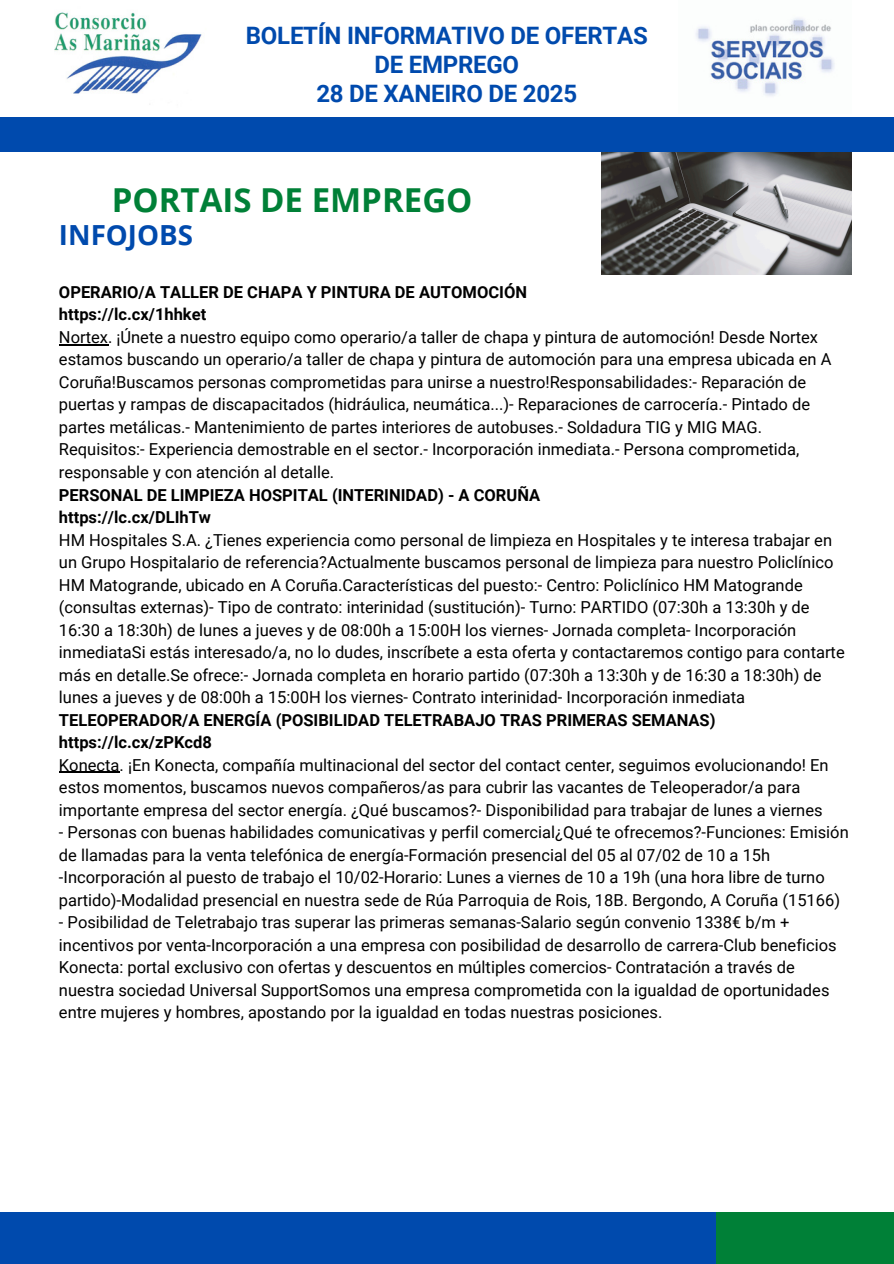
<style>
.page{position:relative;width:894px;height:1264px;background:#fff}
.page>*{position:absolute;margin:0;border:0;box-sizing:border-box;transform-origin:0 0}
.t1{font:700 33px "Open Sans";color:#008037}
.t2{font:700 27.75px "Open Sans";color:#004aad}
.t3{font:700 24px/29.2px "Roboto";letter-spacing:-.01em;color:#004aad;text-align:center}
.t4{font:16.5px/22.5px "Roboto";color:#000}
.t5{font:700 16.5px "Roboto";color:#000}
</style>
<div class="page">
<div style="left:0;top:1212px;width:719px;height:51px;background:#004aad"></div>
<div style="left:715px;top:1212px;width:178px;height:51px;background:#008037"></div>
<div style="left:0;top:118px;width:893px;height:34px;background:#004aad"></div>
<img style="left:695px;top:18px;width:140px;height:78px">
<img style="left:54px;top:12px;width:148px;height:82px">
<img style="left:601px;top:152px;width:250px;height:123px">
<hr style="left:59px;top:344px;width:49px;height:1px;background:#000">
<hr style="left:59px;top:771px;width:60px;height:2px;background:#000">
<p class="t3" style="left:246px;top:21px;width:403px">BOLETÍN INFORMATIVO DE OFERTAS<br>DE EMPREGO<br>28 DE XANEIRO DE 2025</p>
<p class="t1" style="left:112px;top:176px;width:362px">PORTAIS DE EMPREGO</p>
<h3 class="t2" style="left:59px;top:215px;width:135px">INFOJOBS</h3>
<p class="t5" style="left:59px;top:282px;width:469px">OPERARIO/A TALLER DE CHAPA Y PINTURA DE AUTOMOCIÓN</p>
<p class="t5" style="left:59px;top:305px;width:149px">https://lc.cx/1hhket</p>
<h1 class="t4" style="left:59px;top:326px;width:773px">Nortex. ¡Únete a nuestro equipo como operario/a taller de chapa y pintura de automoción! Desde Nortex estamos buscando un operario/a taller de chapa y pintura de automoción para una empresa ubicada en A Coruña!Buscamos personas comprometidas para unirse a nuestro!Responsabilidades:- Reparación de puertas y rampas de discapacitados (hidráulica, neumática...)- Reparaciones de carrocería.- Pintado de partes metálicas.- Mantenimiento de partes interiores de autobuses.- Soldadura TIG y MIG MAG.</h1>
<h2 class="t4" style="left:59px;top:438px;width:741px">Requisitos:- Experiencia demostrable en el sector.- Incorporación inmediata.- Persona comprometida, responsable y con atención al detalle.</h2>
<p class="t5" style="left:59px;top:485px;width:482px">PERSONAL DE LIMPIEZA HOSPITAL (INTERINIDAD) - A CORUÑA</p>
<p class="t5" style="left:59px;top:507px;width:153px">https://lc.cx/DLIhTw</p>
<p class="t4" style="left:59px;top:528px;width:787px">HM Hospitales S.A. ¿Tienes experiencia como personal de limpieza en Hospitales y te interesa trabajar en un Grupo Hospitalario de referencia?Actualmente buscamos personal de limpieza para nuestro Policlínico HM Matogrande, ubicado en A Coruña.Características del puesto:- Centro: Policlínico HM Matogrande (consultas externas)- Tipo de contrato: interinidad (sustitución)- Turno: PARTIDO (07:30h a 13:30h y de 16:30 a 18:30h) de lunes a jueves y de 08:00h a 15:00H los viernes- Jornada completa- Incorporación inmediataSi estás interesado/a, no lo dudes, inscríbete a esta oferta y contactaremos contigo para contarte más en detalle.Se ofrece:- Jornada completa en horario partido (07:30h a 13:30h y de 16:30 a 18:30h) de lunes a jueves y de 08:00h a 15:00H los viernes- Contrato interinidad- Incorporación inmediata</p>
<p class="t5" style="left:59px;top:710px;width:658px">TELEOPERADOR/A ENERGÍA (POSIBILIDAD TELETRABAJO TRAS PRIMERAS SEMANAS)</p>
<p class="t5" style="left:59px;top:732px;width:154px">https://lc.cx/zPKcd8</p>
<p class="t4" style="left:59px;top:753px;width:771px">Konecta. ¡En Konecta, compañía multinacional del sector del contact center, seguimos evolucionando! En estos momentos, buscamos nuevos compañeros/as para cubrir las vacantes de Teleoperador/a para importante empresa del sector energía. ¿Qué buscamos?- Disponibilidad para trabajar de lunes a viernes</p>
<p class="t4" style="left:59px;top:821px;width:791px">- Personas con buenas habilidades comunicativas y perfil comercial¿Qué te ofrecemos?-Funciones: Emisión de llamadas para la venta telefónica de energía-Formación presencial del 05 al 07/02 de 10 a 15h</p>
<p class="t4" style="left:59px;top:866px;width:782px">-Incorporación al puesto de trabajo el 10/02-Horario: Lunes a viernes de 10 a 19h (una hora libre de turno partido)-Modalidad presencial en nuestra sede de Rúa Parroquia de Rois, 18B. Bergondo, A Coruña (15166)</p>
<p class="t4" style="left:59px;top:911px;width:779px">- Posibilidad de Teletrabajo tras superar las primeras semanas-Salario según convenio 1338€ b/m + incentivos por venta-Incorporación a una empresa con posibilidad de desarrollo de carrera-Club beneficios Konecta: portal exclusivo con ofertas y descuentos en múltiples comercios- Contratación a través de nuestra sociedad Universal SupportSomos una empresa comprometida con la igualdad de oportunidades entre mujeres y hombres, apostando por la igualdad en todas nuestras posiciones.</p>
</div>
